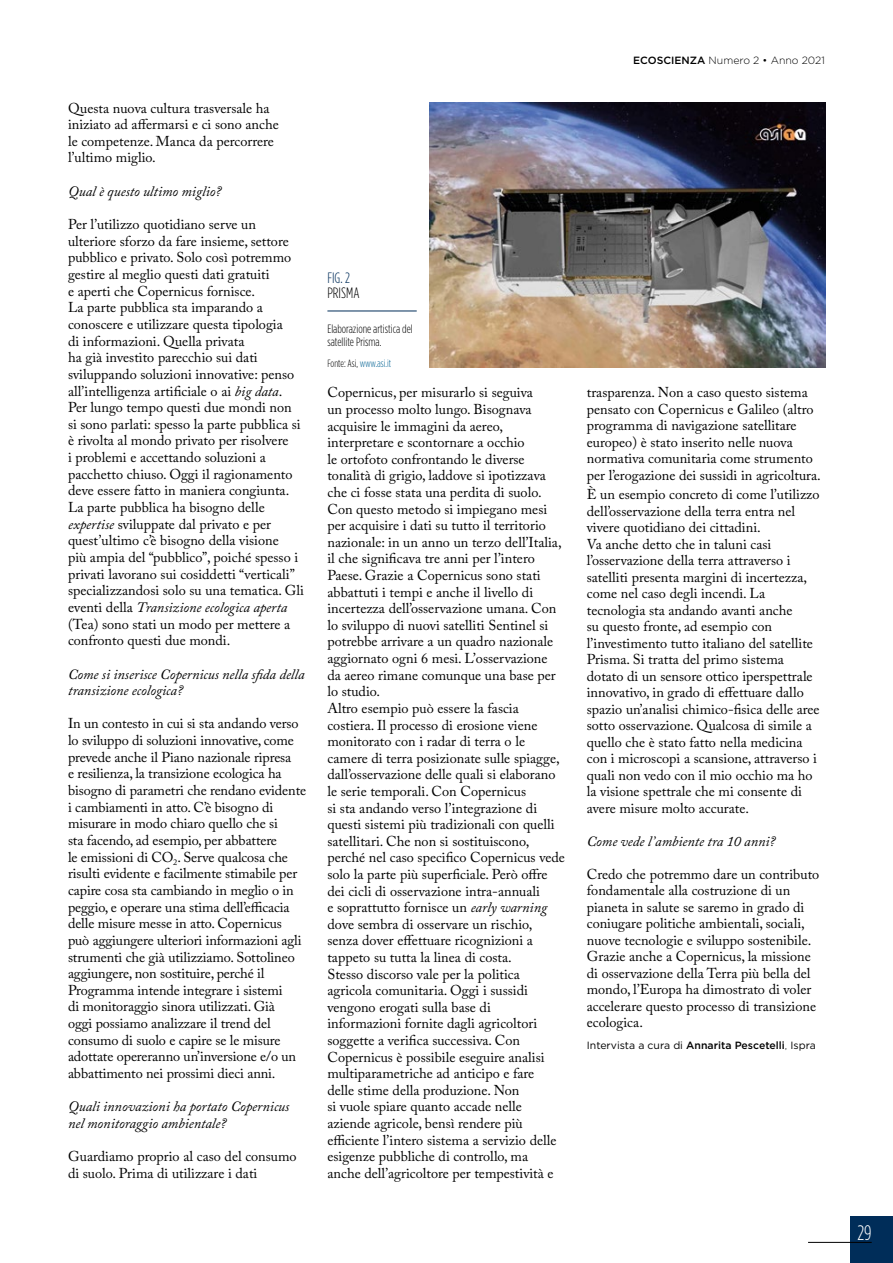
<style>
.page{position:relative;width:893px;height:1263px;background:#fff}
.page>*{position:absolute;margin:0;border:0;box-sizing:border-box;transform-origin:0 0}
.t1{font:300 condensed 21px "Gotham HTF";color:#fff}
.t2{font:300 condensed 15px "Gotham HTF";color:#000}
.t3{font:300 condensed 15px "Gotham HTF";color:#002d59}
.t4{font:14.25px/16.6px "Adobe Caslon Pro";color:#000}
.t5{font:italic 14.25px/16.6px "Adobe Caslon Pro";color:#000}
.t6{font:300 condensed 12px/13.5px "Gotham HTF";color:#000}
.t7{font:10.5px "Gotham HTF";color:#000}
.t8{font:300 10.5px "Gotham HTF";color:#000}
.t9{font:300 condensed 10.5px "Gotham HTF";color:#000}
.s1{font-style:italic}
.s2{color:#006293}
.s3{font-weight:500}
.s4{font-weight:300}
</style>
<div class="page">
<div style="left:850px;top:1216px;width:43px;height:47px;background:#002d59"></div>
<hr style="left:808px;top:1242px;width:64px;height:1px;background:#000">
<img style="left:429px;top:102px;width:396px;height:265px">
<hr style="left:327px;top:311px;width:90px;height:1px;background:#002d59">
<p class="t4" style="left:68px;top:99px;width:212px">Questa nuova cultura trasversale ha iniziato ad affermarsi e ci sono anche le competenze. Manca da percorrere l’ultimo miglio.</p>
<p class="t5" style="left:68px;top:182px;width:155px">Qual è questo ultimo miglio?</p>
<p class="t4" style="left:68px;top:216px;width:237px">Per l’utilizzo quotidiano serve un ulteriore sforzo da fare insieme, settore pubblico e privato. Solo così potremmo gestire al meglio questi dati gratuiti<br>e aperti che Copernicus fornisce.<br>La parte pubblica sta imparando a conoscere e utilizzare questa tipologia<br>di informazioni. Quella privata<br>ha già investito parecchio sui dati sviluppando soluzioni innovative: penso all’intelligenza artificiale o ai <span class="s1">big data</span>.<br>Per lungo tempo questi due mondi non si sono parlati: spesso la parte pubblica si è rivolta al mondo privato per risolvere<br>i problemi e accettando soluzioni a pacchetto chiuso. Oggi il ragionamento deve essere fatto in maniera congiunta.<br>La parte pubblica ha bisogno delle <span class="s1">expertise</span> sviluppate dal privato e per quest’ultimo c’è bisogno della visione<br>più ampia del “pubblico”, poiché spesso i privati lavorano sui cosiddetti “verticali” specializzandosi solo su una tematica. Gli eventi della <span class="s1">Transizione ecologica aperta </span>(Tea) sono stati un modo per mettere a confronto questi due mondi.</p>
<p class="t5" style="left:68px;top:665px;width:238px">Come si inserisce Copernicus nella sfida della transizione ecologica?</p>
<p class="t4" style="left:68px;top:715px;width:240px">In un contesto in cui si sta andando verso lo sviluppo di soluzioni innovative, come prevede anche il Piano nazionale ripresa<br>e resilienza, la transizione ecologica ha bisogno di parametri che rendano evidente i cambiamenti in atto. C’è bisogno di misurare in modo chiaro quello che si<br>sta facendo, ad esempio, per abbattere<br>le emissioni di CO<sub>2</sub>. Serve qualcosa che risulti evidente e facilmente stimabile per capire cosa sta cambiando in meglio o in peggio, e operare una stima dell’efficacia delle misure messe in atto. Copernicus può aggiungere ulteriori informazioni agli strumenti che già utilizziamo. Sottolineo aggiungere, non sostituire, perché il Programma intende integrare i sistemi<br>di monitoraggio sinora utilizzati. Già<br>oggi possiamo analizzare il trend del consumo di suolo e capire se le misure adottate opereranno un’inversione e/o un abbattimento nei prossimi dieci anni.</p>
<p class="t5" style="left:68px;top:1098px;width:223px">Quali innovazioni ha portato Copernicus nel monitoraggio ambientale?</p>
<p class="t4" style="left:68px;top:1148px;width:230px">Guardiamo proprio al caso del consumo di suolo. Prima di utilizzare i dati</p>
<p class="t3" style="left:327px;top:270px;width:24px">FIG. 2</p>
<p class="t2" style="left:327px;top:285px;width:34px">PRISMA</p>
<p class="t6" style="left:327px;top:322px;width:87px">Elaborazione artistica del satellite Prisma.</p>
<p class="t9" style="left:327px;top:358px;width:65px">Fonte: Asi, <span class="s2">www.asi.it</span></p>
<p class="t8" style="left:633px;top:55px;width:193px"><span class="s3">ECOSCIENZA</span> Numero 2 • Anno 2021</p>
<p class="t4" style="left:327px;top:384px;width:239px">Copernicus, per misurarlo si seguiva<br>un processo molto lungo. Bisognava acquisire le immagini da aereo, interpretare e scontornare a occhio<br>le ortofoto confrontando le diverse tonalità di grigio, laddove si ipotizzava che ci fosse stata una perdita di suolo.<br>Con questo metodo si impiegano mesi per acquisire i dati su tutto il territorio nazionale: in un anno un terzo dell’Italia, il che significava tre anni per l’intero Paese. Grazie a Copernicus sono stati abbattuti i tempi e anche il livello di incertezza dell’osservazione umana. Con lo sviluppo di nuovi satelliti Sentinel si potrebbe arrivare a un quadro nazionale aggiornato ogni 6 mesi. L’osservazione<br>da aereo rimane comunque una base per lo studio.<br>Altro esempio può essere la fascia costiera. Il processo di erosione viene monitorato con i radar di terra o le camere di terra posizionate sulle spiagge, dall’osservazione delle quali si elaborano le serie temporali. Con Copernicus<br>si sta andando verso l’integrazione di questi sistemi più tradizionali con quelli satellitari. Che non si sostituiscono, perché nel caso specifico Copernicus vede solo la parte più superficiale. Però offre dei cicli di osservazione intra-annuali<br>e soprattutto fornisce un <span class="s1">early warning </span>dove sembra di osservare un rischio, senza dover effettuare ricognizioni a tappeto su tutta la linea di costa.<br>Stesso discorso vale per la politica agricola comunitaria. Oggi i sussidi vengono erogati sulla base di informazioni fornite dagli agricoltori soggette a verifica successiva. Con Copernicus è possibile eseguire analisi multiparametriche ad anticipo e fare<br>delle stime della produzione. Non<br>si vuole spiare quanto accade nelle aziende agricole, bensì rendere più efficiente l’intero sistema a servizio delle esigenze pubbliche di controllo, ma anche dell’agricoltore per tempestività e</p>
<p class="t4" style="left:587px;top:384px;width:236px">trasparenza. Non a caso questo sistema pensato con Copernicus e Galileo (altro programma di navigazione satellitare europeo) è stato inserito nelle nuova normativa comunitaria come strumento per l’erogazione dei sussidi in agricoltura.</p>
<p class="t4" style="left:587px;top:486px;width:234px">È un esempio concreto di come l’utilizzo dell’osservazione della terra entra nel vivere quotidiano dei cittadini.<br>Va anche detto che in taluni casi l’osservazione della terra attraverso i satelliti presenta margini di incertezza, come nel caso degli incendi. La tecnologia sta andando avanti anche<br>su questo fronte, ad esempio con l’investimento tutto italiano del satellite Prisma. Si tratta del primo sistema dotato di un sensore ottico iperspettrale innovativo, in grado di effettuare dallo spazio un’analisi chimico-fisica delle aree sotto osservazione. Qualcosa di simile a quello che è stato fatto nella medicina con i microscopi a scansione, attraverso i quali non vedo con il mio occhio ma ho la visione spettrale che mi consente di avere misure molto accurate.</p>
<p class="t5" style="left:587px;top:833px;width:190px">Come vede l’ambiente tra 10 anni?</p>
<p class="t4" style="left:587px;top:866px;width:234px">Credo che potremmo dare un contributo fondamentale alla costruzione di un pianeta in salute se saremo in grado di coniugare politiche ambientali, sociali, nuove tecnologie e sviluppo sostenibile.<br>Grazie anche a Copernicus, la missione di osservazione della Terra più bella del mondo, l’Europa ha dimostrato di voler accelerare questo processo di transizione ecologica.</p>
<p class="t7" style="left:587px;top:1039px;width:230px">Intervista a cura di <span class="s3">Annarita Pescetelli</span><span class="s4">,</span> Ispra</p>
<h1 class="t1" style="left:857px;top:1221px;width:16px">29</h1>
</div>
